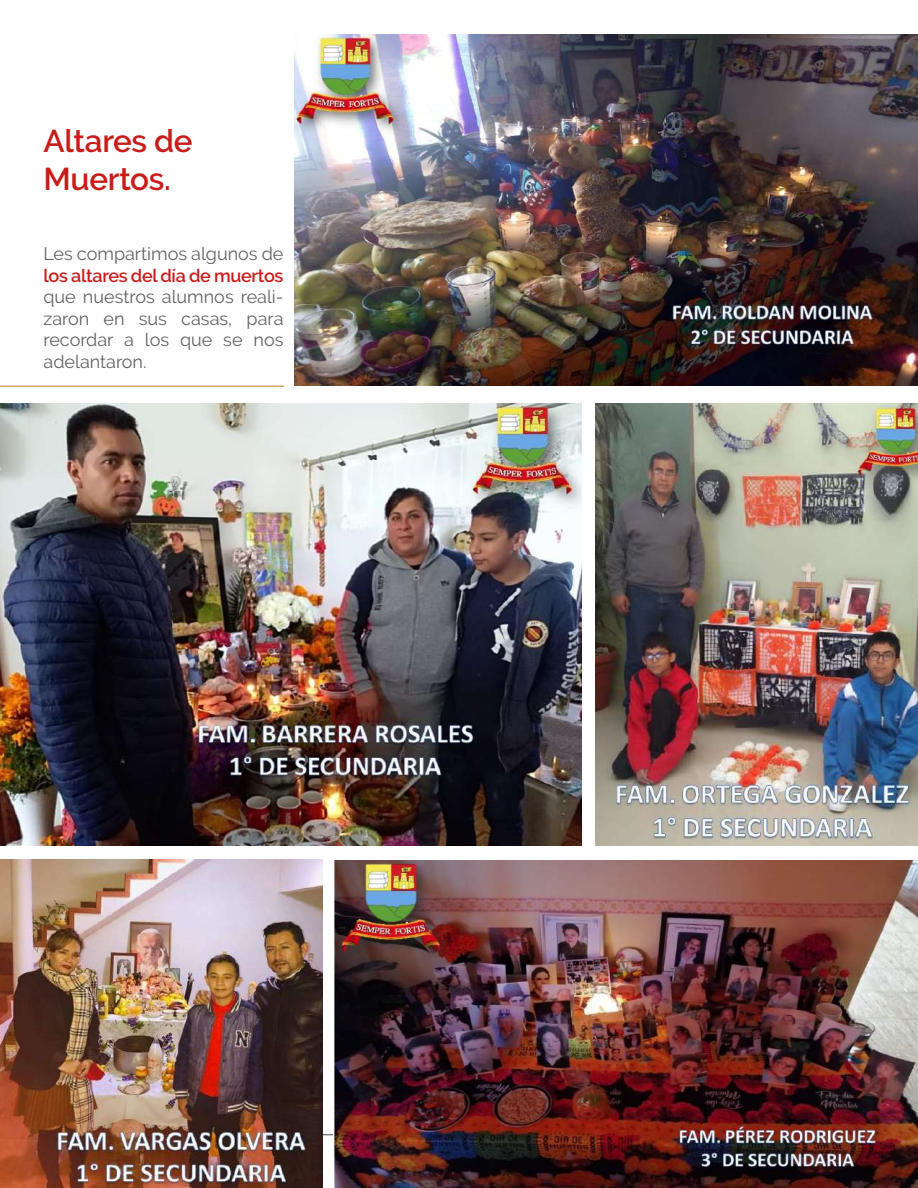
<style>
.page{position:relative;width:918px;height:1188px;background:#fff}
.page>*{position:absolute;margin:0;border:0;box-sizing:border-box;transform-origin:0 0}
.t1{font:600 31.5px/37.8px "Raleway";letter-spacing:-.01em;color:#c81d1b}
.t2{font:18px/21.6px "Raleway";color:#626363;text-align:justify}
.t3{font:600 18px "Raleway";letter-spacing:-.015em;color:#c81d1b}
</style>
<div class="page">
<hr style="left:44px;top:1134px;width:820px;height:1px;background:#454244">
<img style="left:596px;top:404px;width:322px;height:442px">
<hr style="left:0;top:386px;width:284px;height:1px;background:#d0ab63">
<img style="left:0;top:404px;width:582px;height:442px">
<img style="left:0;top:860px;width:322px;height:328px">
<img style="left:294px;top:34px;width:624px;height:352px">
<img style="left:333px;top:860px;width:585px;height:328px">
<h1 class="t1" style="left:44px;top:122px;width:151px">Altares de<br>Muertos.</h1>
<p class="t2" style="left:44px;top:243px;width:241px">Les compartimos algunos de</p>
<p class="t3" style="left:44px;top:265px;width:241px">los altares del día de muertos</p>
<p class="t2" style="left:44px;top:286px;width:241px">que nuestros alumnos reali&shy;zaron en sus casas, para recordar a los que se nos adelantaron.</p>
</div>
